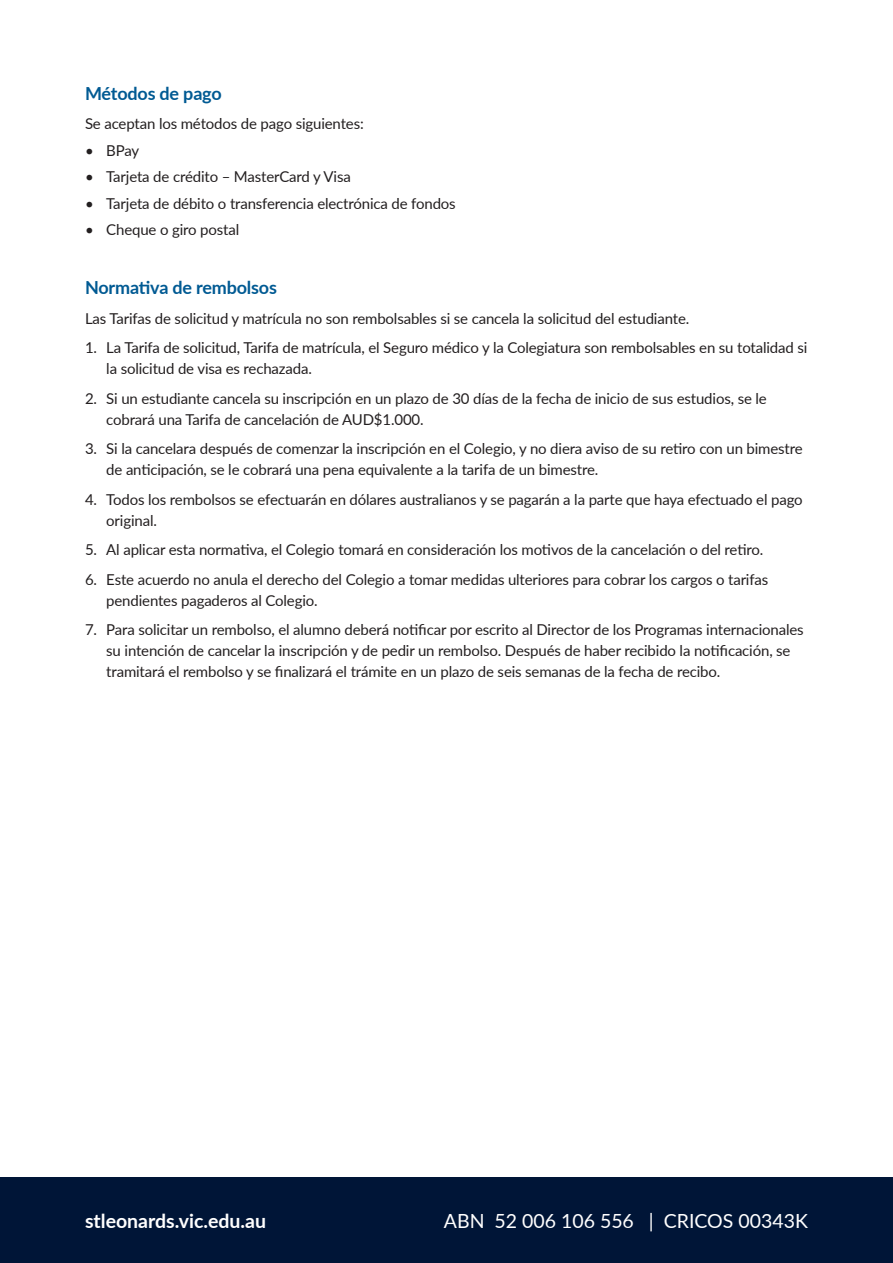
<style>
.page{position:relative;width:893px;height:1263px;background:#fff}
.page>*{position:absolute;margin:0;border:0;box-sizing:border-box;transform-origin:0 0}
.t1{font:19.5px "Lato";color:#fff}
.t2{font:700 19.5px "Lato";color:#fff}
.Body_Copy{font:700 18px "Lato";letter-spacing:-.01em;color:#005a93}
.Bullet_List{font:15px/21px "Lato";letter-spacing:-.01em;color:#231f20}
.Body_Copy-2{font:15px "Lato";letter-spacing:-.01em;color:#231f20}
</style>
<div class="page">
<div style="left:0;top:1178px;width:893px;height:85px;background:#001537"></div>
<p class="Body_Copy" style="left:85px;top:80px;width:138px">Métodos de pago</p>
<p class="Body_Copy-2" style="left:85px;top:113px;width:280px">Se aceptan los métodos de pago siguientes:</p>
<p class="Bullet_List" style="left:85px;top:139px;width:56px">• BPay</p>
<p class="Bullet_List" style="left:85px;top:165px;width:267px">• Tarjeta de crédito – MasterCard y Visa</p>
<p class="Bullet_List" style="left:85px;top:192px;width:372px">• Tarjeta de débito o transferencia electrónica de fondos</p>
<p class="Bullet_List" style="left:85px;top:218px;width:156px">• Cheque o giro postal</p>
<p class="Body_Copy" style="left:85px;top:274px;width:193px">Normativa de rembolsos</p>
<p class="Body_Copy-2" style="left:85px;top:307px;width:606px">Las Tarifas de solicitud y matrícula no son rembolsables si se cancela la solicitud del estudiante.</p>
<p class="Bullet_List" style="left:106px;top:336px;width:703px;text-indent:-21px">1. La Tarifa de solicitud, Tarifa de matrícula, el Seguro médico y la Colegiatura son rembolsables en su totalidad si la solicitud de visa es rechazada.</p>
<p class="Bullet_List" style="left:106px;top:387px;width:662px;text-indent:-21px">2. Si un estudiante cancela su inscripción en un plazo de 30 días de la fecha de inicio de sus estudios, se le cobrará una Tarifa de cancelación de AUD$1.000.</p>
<p class="Bullet_List" style="left:106px;top:437px;width:698px;text-indent:-21px">3. Si la cancelara después de comenzar la inscripción en el Colegio, y no diera aviso de su retiro con un bimestre de anticipación, se le cobrará una pena equivalente a la tarifa de un bimestre.</p>
<p class="Bullet_List" style="left:106px;top:488px;width:698px;text-indent:-21px">4. Todos los rembolsos se efectuarán en dólares australianos y se pagarán a la parte que haya efectuado el pago original.</p>
<p class="Bullet_List" style="left:85px;top:538px;width:680px">5. Al aplicar esta normativa, el Colegio tomará en consideración los motivos de la cancelación o del retiro.</p>
<p class="Bullet_List" style="left:106px;top:568px;width:663px;text-indent:-21px">6. Este acuerdo no anula el derecho del Colegio a tomar medidas ulteriores para cobrar los cargos o tarifas pendientes pagaderos al Colegio.</p>
<p class="Bullet_List" style="left:106px;top:619px;width:699px;text-indent:-21px">7. Para solicitar un rembolso, el alumno deberá notificar por escrito al Director de los Programas internacionales su intención de cancelar la inscripción y de pedir un rembolso. Después de haber recibido la notificación, se tramitará el rembolso y se finalizará el trámite en un plazo de seis semanas de la fecha de recibo.</p>
<h3 class="t2" style="left:85px;top:1207px;width:183px">stleonards.vic.edu.au</h3>
<h3 class="t1" style="left:444px;top:1207px;width:365px">ABN 52 006 106 556 | CRICOS 00343K</h3>
</div>
